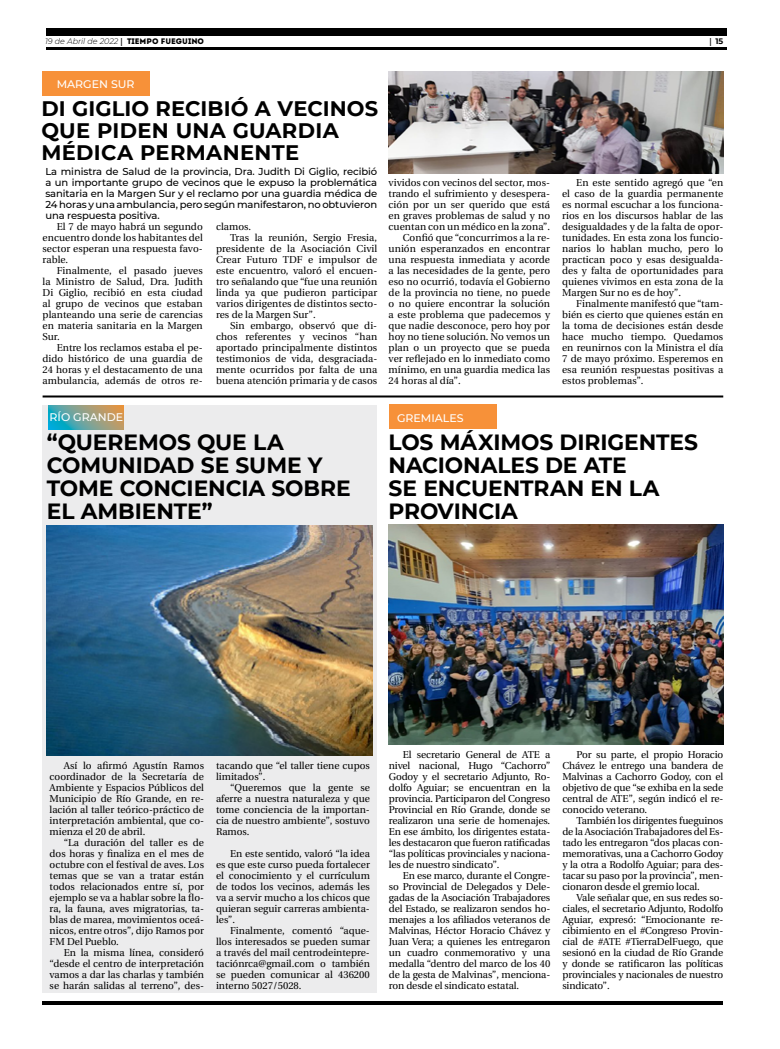
<style>
.page{position:relative;width:780px;height:1049px;background:#fff}
.page>*{position:absolute;margin:0;border:0;box-sizing:border-box;transform-origin:0 0}
.t1{font:700 22px/23px "Montserrat";letter-spacing:-.005em;color:#000}
.t2{font:700 21px/22px "Montserrat";letter-spacing:.01em;color:#000}
.t3{font:500 11px "Montserrat";color:#fff}
.t4{font:10px/11px "Utopia";letter-spacing:.005em;color:#000;text-align:justify}
.t5{font:500 10px/11px "Montserrat";letter-spacing:-.01em;color:#000;text-align:justify}
.t6{font:italic 300 8px "Montserrat";color:#000}
.t7{font:700 8px "Montserrat";color:#000}
.s1{font-family:"Utopia";font-weight:700;font-style:normal}
.s2{font-family:"Intro";font-weight:400;font-style:normal}
.s3{font-family:"Utopia"}
</style>
<div class="page">
<hr style="left:46px;top:48px;width:680px;height:2px;background:#000">
<div style="left:46px;top:28px;width:680px;height:7px;background:#000"></div>
<hr style="left:43px;top:1001px;width:680px;height:4px;background:#000">
<hr style="left:43px;top:395px;width:680px;height:2px;background:#000">
<div style="left:43px;top:405px;width:334px;height:587px;background:#ececed"></div>
<svg style="left:48px;top:405px;width:75px;height:24px;background:#79a190"></svg>
<div style="left:43px;top:72px;width:107px;height:24px;background:#f79139"></div>
<img style="left:47px;top:526px;width:326px;height:229px">
<div style="left:388px;top:404px;width:108px;height:25px;background:#f79139"></div>
<img style="left:388px;top:524px;width:335px;height:221px">
<img style="left:388px;top:72px;width:335px;height:102px">
<p class="t6" style="left:45px;top:36px;width:160px">19 de Abril de 2022 <span class="s1">|</span> <span class="s2">TIEMPO FUEGUINO</span></p>
<p class="t7" style="left:709px;top:35px;width:15px"><span class="s3">|</span> 15</p>
<p class="t3" style="left:57px;top:76px;width:79px">MARGEN SUR</p>
<h2 class="t2" style="left:41px;top:96px;width:338px">DI GIGLIO RECIBIÓ A VECINOS<br>QUE PIDEN UNA GUARDIA<br>MÉDICA PERMANENTE</h2>
<p class="t5" style="left:45px;top:165px;width:333px">La ministra de Salud de la provincia, Dra. Judith Di Giglio, recibió a un importante grupo de vecinos que le expuso la problemática sanitaria en la Margen Sur y el reclamo por una guardia médica de 24 horas y una ambulancia, pero según manifestaron, no obtuvieron una respuesta positiva.</p>
<p class="t4" style="left:216px;top:221px;width:37px">clamos.</p>
<p class="t4" style="left:230px;top:232px;width:148px">Tras la reunión, Sergio Fresia,</p>
<p class="t4" style="left:216px;top:243px;width:163px">presidente de la Asociación Civil</p>
<p class="t4" style="left:216px;top:254px;width:163px">Crear Futuro TDF e impulsor de</p>
<p class="t4" style="left:216px;top:265px;width:163px">este encuentro, valoró el encuen-</p>
<p class="t4" style="left:216px;top:276px;width:163px">tro señalando que “fue una reunión</p>
<p class="t4" style="left:216px;top:287px;width:163px">linda ya que pudieron participar</p>
<p class="t4" style="left:216px;top:298px;width:163px">varios dirigentes de distintos secto-</p>
<p class="t4" style="left:216px;top:309px;width:101px">res de la Margen Sur”.</p>
<p class="t4" style="left:230px;top:320px;width:148px">Sin embargo, observó que di-</p>
<p class="t4" style="left:216px;top:331px;width:163px">chos referentes y vecinos “han</p>
<p class="t4" style="left:216px;top:342px;width:163px">aportado principalmente distintos</p>
<p class="t4" style="left:216px;top:353px;width:163px">testimonios de vida, desgraciada-</p>
<p class="t4" style="left:216px;top:364px;width:163px">mente ocurridos por falta de una</p>
<p class="t4" style="left:216px;top:375px;width:163px">buena atención primaria y de casos</p>
<p class="t4" style="left:43px;top:221px;width:162px;text-indent:14px">El 7 de mayo habrá un segundo encuentro donde los habitantes del sector esperan una respuesta favo&shy;rable.</p>
<p class="t4" style="left:43px;top:265px;width:162px;text-indent:14px">Finalmente, el pasado jueves la Ministro de Salud, Dra. Judith Di Giglio, recibió en esta ciudad al grupo de vecinos que estaban planteando una serie de carencias en materia sanitaria en la Margen Sur.</p>
<p class="t4" style="left:43px;top:342px;width:162px;text-indent:14px">Entre los reclamos estaba el pe&shy;dido histórico de una guardia de 24 horas y el destacamento de una ambulancia, además de otros re-</p>
<p class="t4" style="left:388px;top:177px;width:163px">vividos con vecinos del sector, mos-</p>
<p class="t4" style="left:388px;top:188px;width:163px">trando el sufrimiento y desespera-</p>
<p class="t4" style="left:388px;top:199px;width:163px">ción por un ser querido que está</p>
<p class="t4" style="left:388px;top:210px;width:163px">en graves problemas de salud y no</p>
<p class="t4" style="left:388px;top:221px;width:163px">cuentan con un médico en la zona”.</p>
<p class="t4" style="left:403px;top:232px;width:149px">Confió que “concurrimos a la re-</p>
<p class="t4" style="left:388px;top:243px;width:163px">unión esperanzados en encontrar</p>
<p class="t4" style="left:388px;top:254px;width:163px">una respuesta inmediata y acorde</p>
<p class="t4" style="left:388px;top:265px;width:163px">a las necesidades de la gente, pero</p>
<p class="t4" style="left:388px;top:276px;width:163px">eso no ocurrió, todavía el Gobierno</p>
<p class="t4" style="left:388px;top:287px;width:163px">de la provincia no tiene, no puede</p>
<p class="t4" style="left:388px;top:298px;width:163px">o no quiere encontrar la solución</p>
<p class="t4" style="left:388px;top:309px;width:163px">a este problema que padecemos y</p>
<p class="t4" style="left:388px;top:320px;width:163px">que nadie desconoce, pero hoy por</p>
<p class="t4" style="left:388px;top:331px;width:163px">hoy no tiene solución. No vemos un</p>
<p class="t4" style="left:388px;top:342px;width:163px">plan o un proyecto que se pueda</p>
<p class="t4" style="left:388px;top:353px;width:163px">ver reflejado en lo inmediato como</p>
<p class="t4" style="left:388px;top:364px;width:163px">mínimo, en una guardia medica las</p>
<p class="t4" style="left:388px;top:375px;width:74px">24 horas al día”.</p>
<p class="t3" style="left:50px;top:409px;width:75px">RÍO GRANDE</p>
<p class="t3" style="left:397px;top:410px;width:68px">GREMIALES</p>
<p class="t4" style="left:562px;top:177px;width:163px;text-indent:14px">En este sentido agregó que “en el caso de la guardia permanente es normal escuchar a los funciona&shy;rios en los discursos hablar de las desigualdades y de la falta de opor&shy;tunidades. En esta zona los funcio&shy;narios lo hablan mucho, pero lo practican poco y esas desigualda&shy;des y falta de oportunidades para quienes vivimos en esta zona de la Margen Sur no es de hoy”.</p>
<p class="t4" style="left:562px;top:298px;width:163px;text-indent:14px">Finalmente manifestó que “tam&shy;bién es cierto que quienes están en la toma de decisiones están desde hace mucho tiempo. Quedamos en reunirnos con la Ministra el día 7 de mayo próximo. Esperemos en esa reunión respuestas positivas a estos problemas”.</p>
<h1 class="t1" style="left:47px;top:429px;width:305px">“QUEREMOS QUE LA<br>COMUNIDAD SE SUME Y<br>TOME CONCIENCIA SOBRE<br>EL AMBIENTE”</h1>
<h1 class="t1" style="left:388px;top:430px;width:311px">LOS MÁXIMOS DIRIGENTES<br>NACIONALES DE ATE<br>SE ENCUENTRAN EN LA<br>PROVINCIA</h1>
<p class="t4" style="left:50px;top:760px;width:156px;text-indent:14px">Así lo afirmó Agustín Ramos coordinador de la Secretaría de Ambiente y Espacios Públicos del Municipio de Río Grande, en re&shy;lación al taller teórico-práctico de interpretación ambiental, que co&shy;mienza el 20 de abril.</p>
<p class="t4" style="left:50px;top:837px;width:156px;text-indent:14px">“La duración del taller es de dos horas y finaliza en el mes de octubre con el festival de aves. Los temas que se van a tratar están todos relacionados entre sí, por ejemplo se va a hablar sobre la flo&shy;ra, la fauna, aves migratorias, ta&shy;blas de marea, movimientos oceá&shy;nicos, entre otros”, dijo Ramos por FM Del Pueblo.</p>
<p class="t4" style="left:50px;top:947px;width:156px;text-indent:14px">En la misma línea, consideró “desde el centro de interpretación vamos a dar las charlas y también se harán salidas al terreno”, des-</p>
<p class="t4" style="left:216px;top:760px;width:155px">tacando que “el taller tiene cupos limitados”.</p>
<p class="t4" style="left:216px;top:782px;width:155px;text-indent:14px">“Queremos que la gente se aferre a nuestra naturaleza y que tome conciencia de la importan&shy;cia de nuestro ambiente”, sostuvo Ramos.</p>
<p class="t4" style="left:216px;top:848px;width:155px;text-indent:14px">En este sentido, valoró “la idea es que este curso pueda fortalecer el conocimiento y el currículum de todos los vecinos, además les va a servir mucho a los chicos que quieran seguir carreras ambienta&shy;les”.</p>
<p class="t4" style="left:216px;top:925px;width:155px;text-indent:14px">Finalmente, comentó “aque&shy;llos interesados se pueden sumar a través del mail centrodeintepre&shy;taciónrca@gmail.com o también se pueden comunicar al 436200 interno 5027/5028.</p>
<p class="t4" style="left:389px;top:749px;width:163px;text-indent:14px">El secretario General de ATE a nivel nacional, Hugo “Cachorro” Godoy y el secretario Adjunto, Ro&shy;dolfo Aguiar; se encuentran en la provincia. Participaron del Congreso Provincial en Río Grande, donde se realizaron una serie de homenajes.<br>En ese ámbito, los dirigentes estata&shy;les destacaron que fueron ratificadas “las políticas provinciales y naciona&shy;les de nuestro sindicato”.</p>
<p class="t4" style="left:389px;top:870px;width:163px;text-indent:14px">En ese marco, durante el Congre&shy;so Provincial de Delegados y Dele&shy;gadas de la Asociación Trabajadores del Estado, se realizaron sendos ho&shy;menajes a los afiliados veteranos de Malvinas, Héctor Horacio Chávez y Juan Vera; a quienes les entregaron un cuadro conmemorativo y una medalla “dentro del marco de los 40 de la gesta de Malvinas”, menciona&shy;ron desde el sindicato estatal.</p>
<p class="t4" style="left:562px;top:749px;width:162px;text-indent:14px">Por su parte, el propio Horacio Chávez le entrego una bandera de Malvinas a Cachorro Godoy, con el objetivo de que “se exhiba en la sede central de ATE”, según indicó el re&shy;conocido veterano.</p>
<p class="t4" style="left:562px;top:815px;width:162px;text-indent:14px">También los dirigentes fueguinos de la Asociación Trabajadores del Es&shy;tado les entregaron “dos placas con&shy;memorativas, una a Cachorro Godoy y la otra a Rodolfo Aguiar; para des&shy;tacar su paso por la provincia”, men&shy;cionaron desde el gremio local.</p>
<p class="t4" style="left:562px;top:892px;width:162px;text-indent:14px">Vale señalar que, en sus redes so&shy;ciales, el secretario Adjunto, Rodolfo Aguiar, expresó: “Emocionante re&shy;cibimiento en el #Congreso Provin&shy;cial de #ATE #TierraDelFuego, que sesionó en la ciudad de Río Grande y donde se ratificaron las políticas provinciales y nacionales de nuestro sindicato”.</p>
</div>
